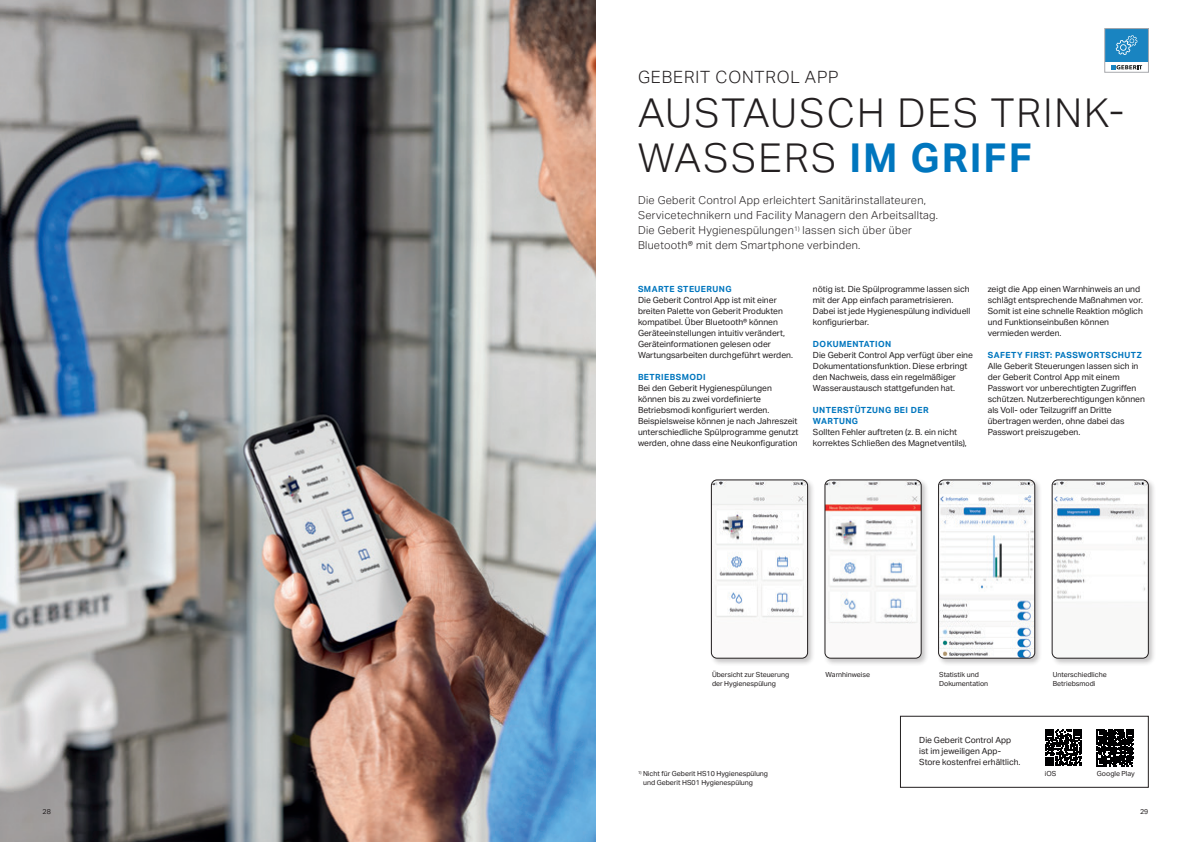
<style>
.page{position:relative;width:1191px;height:842px;background:#fff}
.page>*{position:absolute;margin:0;border:0;box-sizing:border-box;transform-origin:0 0}
.t1{font:300 40px/45px "Aktiv Grotesk Geberit";letter-spacing:.05em;color:#231f20}
.t2{font:300 17px "Aktiv Grotesk Geberit";letter-spacing:.05em;color:#231f20}
.t3{font:300 11px/15px "Aktiv Grotesk Geberit";letter-spacing:.025em;color:#231f20}
.t4{font:8.5px/11px "Aktiv Grotesk Geberit";color:#231f20}
.t5{font:700 8.5px/11px "Aktiv Grotesk Geberit";letter-spacing:.05em;color:#0076be}
.t6{font:7px/9px "Aktiv Grotesk Geberit";color:#231f20}
.s1{font-weight:700;color:#0076be}
</style>
<div class="page">
<img style="left:0;top:0;width:595px;height:842px">
<div style="left:900px;top:716px;width:248px;height:71px;border:1px solid #231f20"></div>
<svg style="left:1045px;top:729px;width:36px;height:37px"></svg>
<svg style="left:1097px;top:729px;width:36px;height:37px"></svg>
<div style="left:1104px;top:29px;width:44px;height:33px;background:#1984c1"></div>
<svg style="left:1111px;top:65px;width:31px;height:4px"></svg>
<svg style="left:1115px;top:35px;width:22px;height:20px"></svg>
<div style="left:1104px;top:28px;width:44px;height:45px;border:1px solid #a8a9ad"></div>
<div style="left:709px;top:478px;width:106px;height:188px;background:#231f20;opacity:.25"></div>
<img style="left:711px;top:480px;width:96px;height:178px">
<div style="left:711px;top:480px;width:96px;height:178px;border:1px solid #231f20;border-radius:6px"></div>
<div style="left:936px;top:478px;width:106px;height:188px;background:#231f20;opacity:.25"></div>
<img style="left:938px;top:480px;width:96px;height:178px">
<div style="left:938px;top:480px;width:96px;height:178px;border:1px solid #231f20;border-radius:6px"></div>
<div style="left:823px;top:478px;width:105px;height:188px;background:#231f20;opacity:.25"></div>
<img style="left:825px;top:480px;width:96px;height:178px">
<div style="left:825px;top:480px;width:96px;height:178px;border:1px solid #231f20;border-radius:6px"></div>
<div style="left:1050px;top:478px;width:105px;height:188px;background:#231f20;opacity:.25"></div>
<img style="left:1052px;top:480px;width:96px;height:178px">
<div style="left:1052px;top:480px;width:96px;height:178px;border:1px solid #231f20;border-radius:6px"></div>
<h2 class="t2" style="left:638px;top:68px;width:202px">GEBERIT CONTROL APP</h2>
<h1 class="t1" style="left:638px;top:91px;width:488px">AUSTAUSCH DES TRINK-<br>WASSERS <span class="s1">IM GRIFF</span></h1>
<p class="t3" style="left:638px;top:193px;width:301px">Die Geberit Control App erleichtert Sanitärinstallateuren, Servicetechnikern und Facility Managern den Arbeitsalltag.<br>Die Geberit Hygienespülungen<sup>1)</sup> lassen sich über über Bluetooth® mit dem Smartphone verbinden.</p>
<p class="t5" style="left:638px;top:284px;width:95px">SMARTE STEUERUNG</p>
<p class="t4" style="left:638px;top:295px;width:156px">Die Geberit Control App ist mit einer breiten Palette von Geberit Produkten kompatibel. Über Bluetooth® können Geräteeinstellungen intuitiv verändert, Geräteinformationen gelesen oder Wartungsarbeiten durchgeführt werden.</p>
<p class="t5" style="left:638px;top:372px;width:69px">BETRIEBSMODI</p>
<p class="t4" style="left:638px;top:383px;width:162px">Bei den Geberit Hygienespülungen können bis zu zwei vordefinierte Betriebsmodi konfiguriert werden.<br>Beispielsweise können je nach Jahreszeit unterschiedliche Spülprogramme genutzt werden, ohne dass eine Neukonfiguration</p>
<p class="t4" style="left:813px;top:284px;width:159px">nötig ist. Die Spülprogramme lassen sich mit der App einfach parametrisieren.<br>Dabei ist jede Hygienespülung individuell konfigurierbar.</p>
<p class="t5" style="left:813px;top:339px;width:80px">DOKUMENTATION</p>
<p class="t4" style="left:813px;top:350px;width:161px">Die Geberit Control App verfügt über eine Dokumentationsfunktion. Diese erbringt den Nachweis, dass ein regelmäßiger Wasseraustausch stattgefunden hat.</p>
<p class="t5" style="left:813px;top:405px;width:117px">UNTERSTÜTZUNG BEI DER<br>WARTUNG</p>
<p class="t4" style="left:813px;top:427px;width:155px">Sollten Fehler auftreten (z. B. ein nicht korrektes Schließen des Magnetventils),</p>
<p class="t4" style="left:987px;top:284px;width:157px">zeigt die App einen Warnhinweis an und schlägt entsprechende Maßnahmen vor.<br>Somit ist eine schnelle Reaktion möglich und Funktionseinbußen können vermieden werden.</p>
<p class="t5" style="left:987px;top:350px;width:155px">SAFETY FIRST: PASSWORTSCHUTZ</p>
<p class="t4" style="left:987px;top:361px;width:159px">Alle Geberit Steuerungen lassen sich in der Geberit Control App mit einem Passwort vor unberechtigten Zugriffen schützen. Nutzerberechtigungen können als Voll- oder Teilzugriff an Dritte übertragen werden, ohne dabei das Passwort preiszugeben.</p>
<p class="t6" style="left:712px;top:670px;width:79px">Übersicht zur Steuerung der Hygienespülung</p>
<p class="t6" style="left:825px;top:670px;width:46px">Warnhinweise</p>
<p class="t6" style="left:939px;top:670px;width:51px">Statistik und<br>Dokumentation</p>
<p class="t6" style="left:1052px;top:670px;width:55px">Unterschiedliche<br>Betriebsmodi</p>
<p class="t6" style="left:643px;top:769px;width:126px;text-indent:-5px"><sup>1)</sup> Nicht für Geberit HS10 Hygienespülung und Geberit HS01 Hygienespülung</p>
<p class="t4" style="left:919px;top:735px;width:103px">Die Geberit Control App ist im jeweiligen App-<br>Store kostenfrei erhältlich.</p>
<p class="t6" style="left:1045px;top:769px;width:13px">iOS</p>
<p class="t6" style="left:1097px;top:769px;width:40px">Google Play</p>
<p class="t6" style="left:43px;top:807px;width:10px">28</p>
<p class="t6" style="left:1140px;top:807px;width:10px">29</p>
</div>
